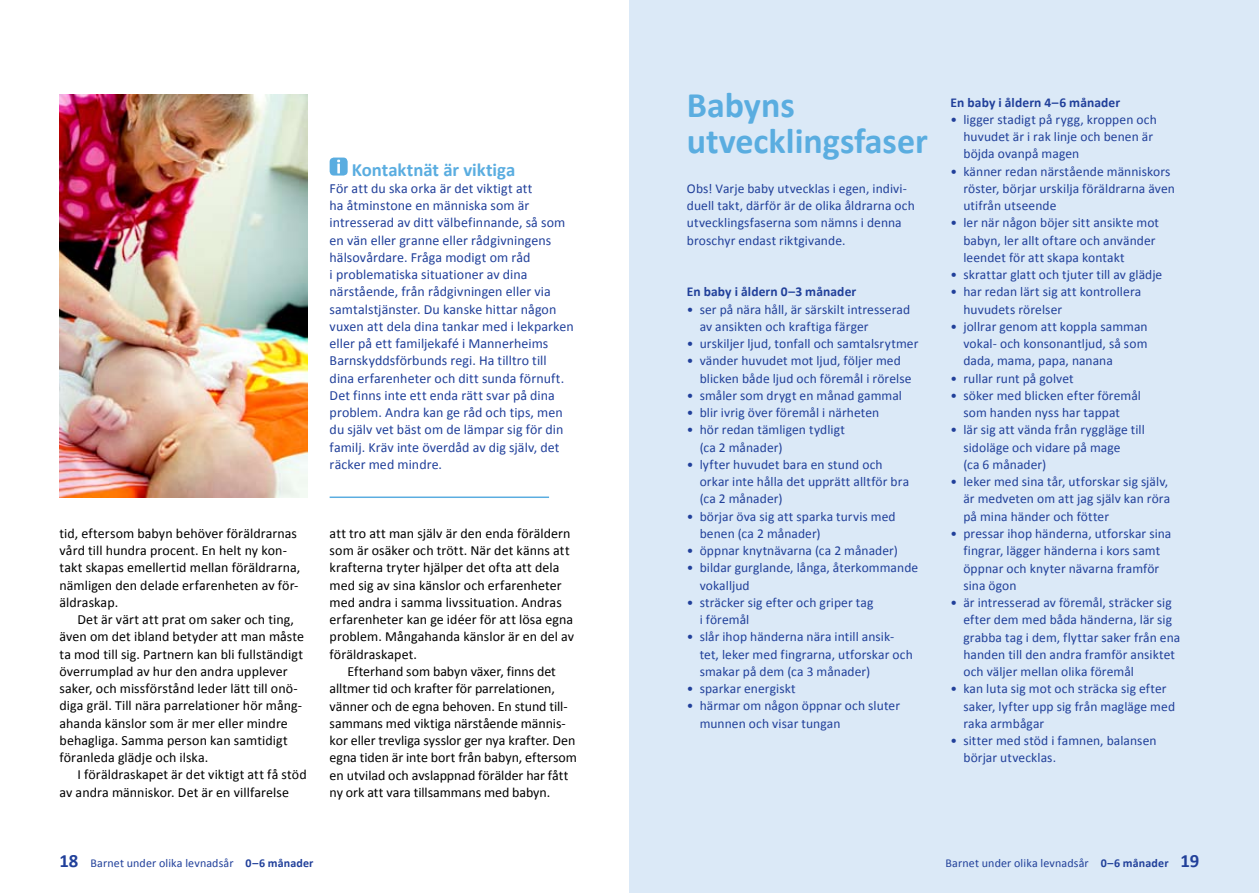
<style>
.page{position:relative;width:1259px;height:893px;background:#fff}
.page>*{position:absolute;margin:0;border:0;box-sizing:border-box;transform-origin:0 0}
.t1{font:700 36px/36px "Calibri";color:#5aade0}
.t2{font:700 18.75px "Calibri";color:#5aade0}
.t3{font:13.95px/17.2px "Calibri";letter-spacing:.005em;color:#000}
.t4{font:13.95px/17.2px "Calibri";letter-spacing:.005em;color:#21409a}
.t5{font:13.5px/17.2px "Calibri";letter-spacing:.005em;color:#21409a}
.t6{font:700 13.5px "Calibri";letter-spacing:.01em;color:#21409a}
.t7{font:12px "Calibri";letter-spacing:.01em;color:#21409a}
.s1{font-weight:700;font-size:18.75px}
.s2{font-weight:700}
</style>
<div class="page">
<div style="left:629px;top:0;width:630px;height:893px;background:#dbe9f7"></div>
<div style="left:330px;top:158px;width:18px;height:18px;background:#5aade0;border-radius:4px"></div>
<svg style="left:337px;top:160px;width:3px;height:13px"></svg>
<img style="left:60px;top:95px;width:248px;height:402px">
<hr style="left:330px;top:496px;width:219px;height:2px;background:#5aade0">
<h1 class="t1" style="left:687px;top:86px;width:242px">Babyns utvecklingsfaser</h1>
<h2 class="t2" style="left:352px;top:158px;width:165px">Kontaktnät är viktiga</h2>
<p class="t4" style="left:330px;top:179px;width:246px">För att du ska orka är det viktigt att<br>ha åtminstone en människa som är intresserad av ditt välbefinnande, så som en vän eller granne eller rådgivningens hälsovårdare. Fråga modigt om råd<br>i problematiska situationer av dina närstående, från rådgivningen eller via samtalstjänster. Du kanske hittar någon vuxen att dela dina tankar med i lekparken eller på ett familjekafé i Mannerheims Barnskyddsförbunds regi. Ha tilltro till dina erfarenheter och ditt sunda förnuft.<br>Det finns inte ett enda rätt svar på dina problem. Andra kan ge råd och tips, men du själv vet bäst om de lämpar sig för din familj. Kräv inte överdåd av dig själv, det räcker med mindre.</p>
<p class="t5" style="left:687px;top:179px;width:229px">Obs! Varje baby utvecklas i egen, indivi&shy;duell takt, därför är de olika åldrarna och utvecklingsfaserna som nämns i denna broschyr endast riktgivande.</p>
<p class="t6" style="left:687px;top:283px;width:171px">En baby i åldern 0–3 månader</p>
<p class="t5" style="left:699px;top:300px;width:212px;text-indent:-13px">• ser på nära håll, är särskilt intresserad av ansikten och kraftiga färger</p>
<p class="t5" style="left:687px;top:334px;width:233px">• urskiljer ljud, tonfall och samtalsrytmer</p>
<p class="t5" style="left:699px;top:352px;width:213px;text-indent:-13px">• vänder huvudet mot ljud, följer med blicken både ljud och föremål i rörelse</p>
<p class="t5" style="left:687px;top:386px;width:216px">• småler som drygt en månad gammal</p>
<p class="t5" style="left:687px;top:403px;width:194px">• blir ivrig över föremål i närheten</p>
<p class="t5" style="left:699px;top:421px;width:147px;text-indent:-13px">• hör redan tämligen tydligt (ca 2 månader)</p>
<p class="t5" style="left:699px;top:455px;width:211px;text-indent:-13px">• lyfter huvudet bara en stund och orkar inte hålla det upprätt alltför bra (ca 2 månader)</p>
<p class="t5" style="left:699px;top:507px;width:198px;text-indent:-13px">• börjar öva sig att sparka turvis med benen (ca 2 månader)</p>
<p class="t5" style="left:687px;top:541px;width:212px">• öppnar knytnävarna (ca 2 månader)</p>
<p class="t5" style="left:699px;top:559px;width:220px;text-indent:-13px">• bildar gurglande, långa, återkommande vokalljud</p>
<p class="t5" style="left:699px;top:593px;width:175px;text-indent:-13px">• sträcker sig efter och griper tag i föremål</p>
<p class="t5" style="left:699px;top:628px;width:215px;text-indent:-13px">• slår ihop händerna nära intill ansik&shy;tet, leker med fingrarna, utforskar och smakar på dem (ca 3 månader)</p>
<p class="t5" style="left:687px;top:679px;width:110px">• sparkar energiskt</p>
<p class="t5" style="left:699px;top:697px;width:202px;text-indent:-13px">• härmar om någon öppnar och sluter munnen och visar tungan</p>
<p class="t3" style="left:60px;top:524px;width:249px">tid, eftersom babyn behöver föräldrarnas vård till hundra procent. En helt ny kon&shy;takt skapas emellertid mellan föräldrarna, nämligen den delade erfarenheten av för&shy;äldraskap.<br>Det är värt att prat om saker och ting, även om det ibland betyder att man måste ta mod till sig. Partnern kan bli fullständigt överrumplad av hur den andra upplever saker, och missförstånd leder lätt till onö&shy;diga gräl. Till nära parrelationer hör mång&shy;ahanda känslor som är mer eller mindre behagliga. Samma person kan samtidigt föranleda glädje och ilska.<br>I föräldraskapet är det viktigt att få stöd av andra människor. Det är en villfarelse</p>
<p class="t3" style="left:330px;top:524px;width:249px">att tro att man själv är den enda föräldern som är osäker och trött. När det känns att krafterna tryter hjälper det ofta att dela med sig av sina känslor och erfarenheter med andra i samma livssituation. Andras erfarenheter kan ge idéer för att lösa egna problem. Mångahanda känslor är en del av föräldraskapet.<br>Efterhand som babyn växer, finns det alltmer tid och krafter för parrelationen, vänner och de egna behoven. En stund till&shy;sammans med viktiga närstående männis&shy;kor eller trevliga sysslor ger nya krafter. Den egna tiden är inte bort från babyn, eftersom en utvilad och avslappnad förälder har fått ny ork att vara tillsammans med babyn.</p>
<p class="t6" style="left:950px;top:94px;width:171px">En baby i åldern 4–6 månader</p>
<p class="t5" style="left:963px;top:110px;width:195px;text-indent:-13px">• ligger stadigt på rygg, kroppen och huvudet är i rak linje och benen är böjda ovanpå magen</p>
<p class="t5" style="left:963px;top:162px;width:213px;text-indent:-13px">• känner redan närstående människors röster, börjar urskilja föräldrarna även utifrån utseende</p>
<p class="t5" style="left:963px;top:214px;width:197px;text-indent:-13px">• ler när någon böjer sitt ansikte mot babyn, ler allt oftare och använder leendet för att skapa kontakt</p>
<p class="t5" style="left:950px;top:265px;width:213px">• skrattar glatt och tjuter till av glädje</p>
<p class="t5" style="left:963px;top:283px;width:179px;text-indent:-13px">• har redan lärt sig att kontrollera huvudets rörelser</p>
<p class="t5" style="left:963px;top:317px;width:186px;text-align:justify;text-indent:-13px">• jollrar genom att koppla samman vokal- och konsonantljud, så som dada, mama, papa, nanana</p>
<p class="t5" style="left:950px;top:369px;width:125px">• rullar runt på golvet</p>
<p class="t5" style="left:963px;top:386px;width:179px;text-indent:-13px">• söker med blicken efter föremål som handen nyss har tappat</p>
<p class="t5" style="left:963px;top:421px;width:183px;text-indent:-13px">• lär sig att vända från ryggläge till sidoläge och vidare på mage<br>(ca 6 månader)</p>
<p class="t5" style="left:963px;top:472px;width:208px;text-indent:-13px">• leker med sina tår, utforskar sig själv, är medveten om att jag själv kan röra på mina händer och fötter</p>
<p class="t5" style="left:963px;top:524px;width:209px;text-indent:-13px">• pressar ihop händerna, utforskar sina fingrar, lägger händerna i kors samt öppnar och knyter nävarna framför sina ögon</p>
<p class="t5" style="left:963px;top:593px;width:218px;text-indent:-13px">• är intresserad av föremål, sträcker sig efter dem med båda händerna, lär sig grabba tag i dem, flyttar saker från ena handen till den andra framför ansiktet och väljer mellan olika föremål</p>
<p class="t5" style="left:963px;top:679px;width:213px;text-indent:-13px">• kan luta sig mot och sträcka sig efter saker, lyfter upp sig från magläge med raka armbågar</p>
<p class="t5" style="left:963px;top:731px;width:195px;text-indent:-13px">• sitter med stöd i famnen, balansen börjar utvecklas.</p>
<p class="t7" style="left:60px;top:856px;width:255px"><span class="s1">18</span> Barnet under olika levnadsår <span class="s2">0–6 månader</span></p>
<p class="t7" style="left:945px;top:856px;width:255px">Barnet under olika levnadsår <span class="s2">0–6 månader</span> <span class="s1">19</span></p>
</div>
